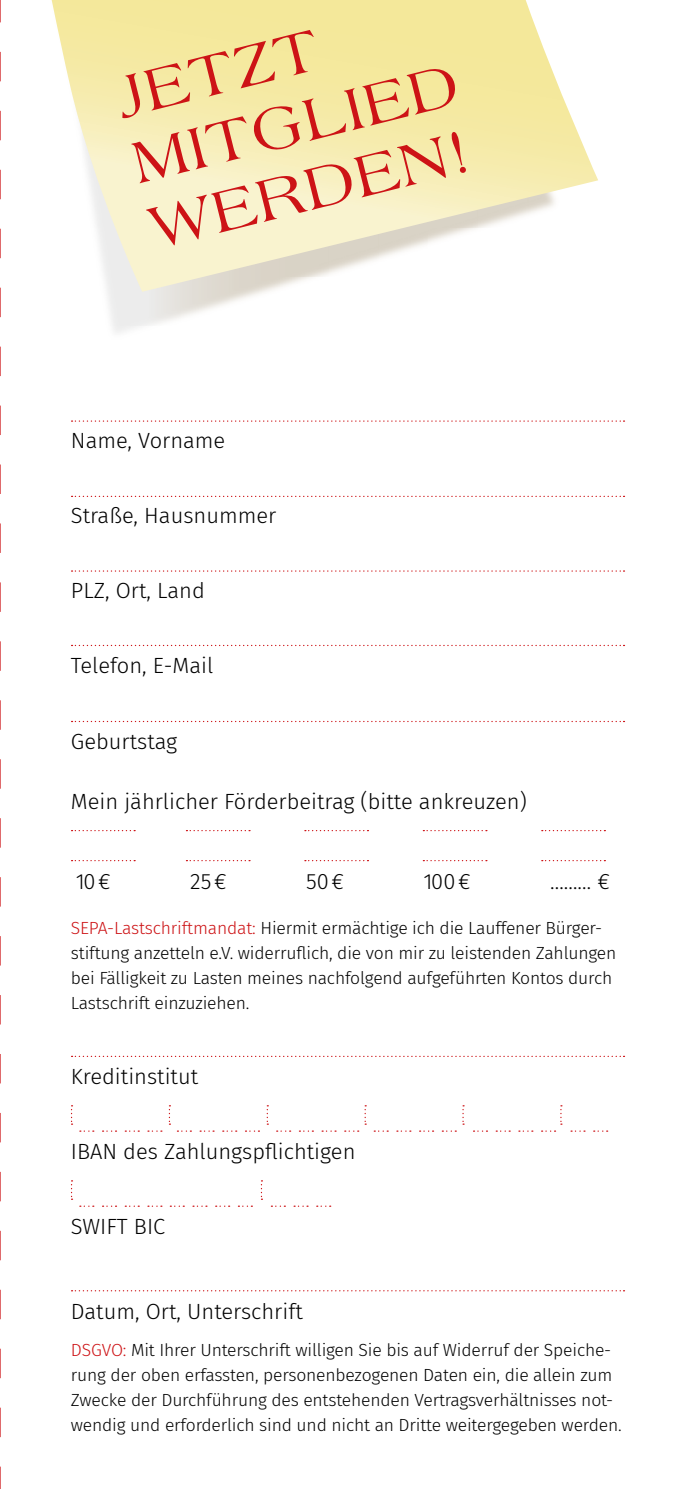
<style>
.page{position:relative;width:688px;height:1489px;background:#fff}
.page>*{position:absolute;margin:0;border:0;box-sizing:border-box;transform-origin:0 0}
.t1{font:62.5px/67.5px "Americana Std";color:#cd1316}
.t2{font:300 22px "Fira Sans";color:#000}
.t3{font:300 17.5px/25px "Fira Sans";letter-spacing:-.01em;color:#000}
.s1{color:#cd1316}
</style>
<div class="page">
<svg style="left:0;top:0;width:1px;height:1488px"></svg>
<svg style="left:52px;top:0;width:546px;height:292px"></svg>
<svg style="left:71px;top:860px;width:64px;height:1px"></svg>
<svg style="left:71px;top:830px;width:64px;height:1px"></svg>
<svg style="left:186px;top:860px;width:64px;height:1px"></svg>
<svg style="left:186px;top:830px;width:64px;height:1px"></svg>
<svg style="left:305px;top:860px;width:63px;height:1px"></svg>
<svg style="left:305px;top:830px;width:63px;height:1px"></svg>
<svg style="left:423px;top:860px;width:64px;height:1px"></svg>
<svg style="left:423px;top:830px;width:64px;height:1px"></svg>
<svg style="left:541px;top:860px;width:64px;height:1px"></svg>
<svg style="left:541px;top:830px;width:64px;height:1px"></svg>
<svg style="left:71px;top:495px;width:553px;height:2px"></svg>
<svg style="left:71px;top:420px;width:553px;height:2px"></svg>
<svg style="left:71px;top:720px;width:553px;height:2px"></svg>
<svg style="left:71px;top:1290px;width:553px;height:1px"></svg>
<svg style="left:71px;top:1055px;width:553px;height:1px"></svg>
<svg style="left:71px;top:570px;width:553px;height:1px"></svg>
<svg style="left:71px;top:644px;width:553px;height:2px"></svg>
<svg style="left:169px;top:1105px;width:1px;height:19px"></svg>
<svg style="left:71px;top:1105px;width:1px;height:19px"></svg>
<svg style="left:266px;top:1105px;width:2px;height:19px"></svg>
<svg style="left:364px;top:1105px;width:2px;height:19px"></svg>
<svg style="left:462px;top:1105px;width:2px;height:19px"></svg>
<svg style="left:71px;top:1180px;width:1px;height:19px"></svg>
<svg style="left:261px;top:1180px;width:1px;height:19px"></svg>
<h1 class="t1" style="left:110px;top:66px;width:334px;rotate:-14deg">JETZT<br>MITGLIED<br>WERDEN!</h1>
<p class="t2" style="left:71px;top:425px;width:156px">Name, Vorname</p>
<p class="t2" style="left:71px;top:500px;width:207px">Straße, Hausnummer</p>
<p class="t2" style="left:71px;top:575px;width:135px">PLZ, Ort, Land</p>
<p class="t2" style="left:71px;top:650px;width:144px">Telefon, E-Mail</p>
<p class="t2" style="left:71px;top:725px;width:108px">Geburtstag</p>
<p class="t2" style="left:71px;top:785px;width:457px">Mein jährlicher Förderbeitrag (bitte ankreuzen)</p>
<p class="t2" style="left:76px;top:865px;width:37px">10€</p>
<p class="t2" style="left:190px;top:865px;width:38px">25€</p>
<p class="t2" style="left:306px;top:865px;width:39px">50€</p>
<p class="t2" style="left:423px;top:865px;width:49px">100€</p>
<p class="t2" style="left:550px;top:865px;width:61px">……… €</p>
<p class="t3" style="left:71px;top:914px;width:546px"><span class="s1">SEPA-Lastschriftmandat:</span> Hiermit ermächtige ich die Lauffener Bürger&shy;stiftung anzetteln e.V. widerruflich, die von mir zu leistenden Zahlungen bei Fälligkeit zu Lasten meines nachfolgend aufgeführten Kontos durch Lastschrift einzuziehen.</p>
<p class="t2" style="left:71px;top:1060px;width:129px">Kreditinstitut</p>
<p class="t2" style="left:71px;top:1135px;width:286px">IBAN des Zahlungspflichtigen</p>
<p class="t2" style="left:71px;top:1210px;width:96px">SWIFT BIC</p>
<p class="t2" style="left:71px;top:1295px;width:233px">Datum, Ort, Unterschrift</p>
<p class="t3" style="left:71px;top:1337px;width:552px"><span class="s1">DSGVO:</span> Mit Ihrer Unterschrift willigen Sie bis auf Widerruf der Speiche&shy;rung der oben erfassten, personenbezogenen Daten ein, die allein zum Zwecke der Durchführung des entstehenden Vertragsverhältnisses not&shy;wendig und erforderlich sind und nicht an Dritte weitergegeben werden.</p>
</div>
